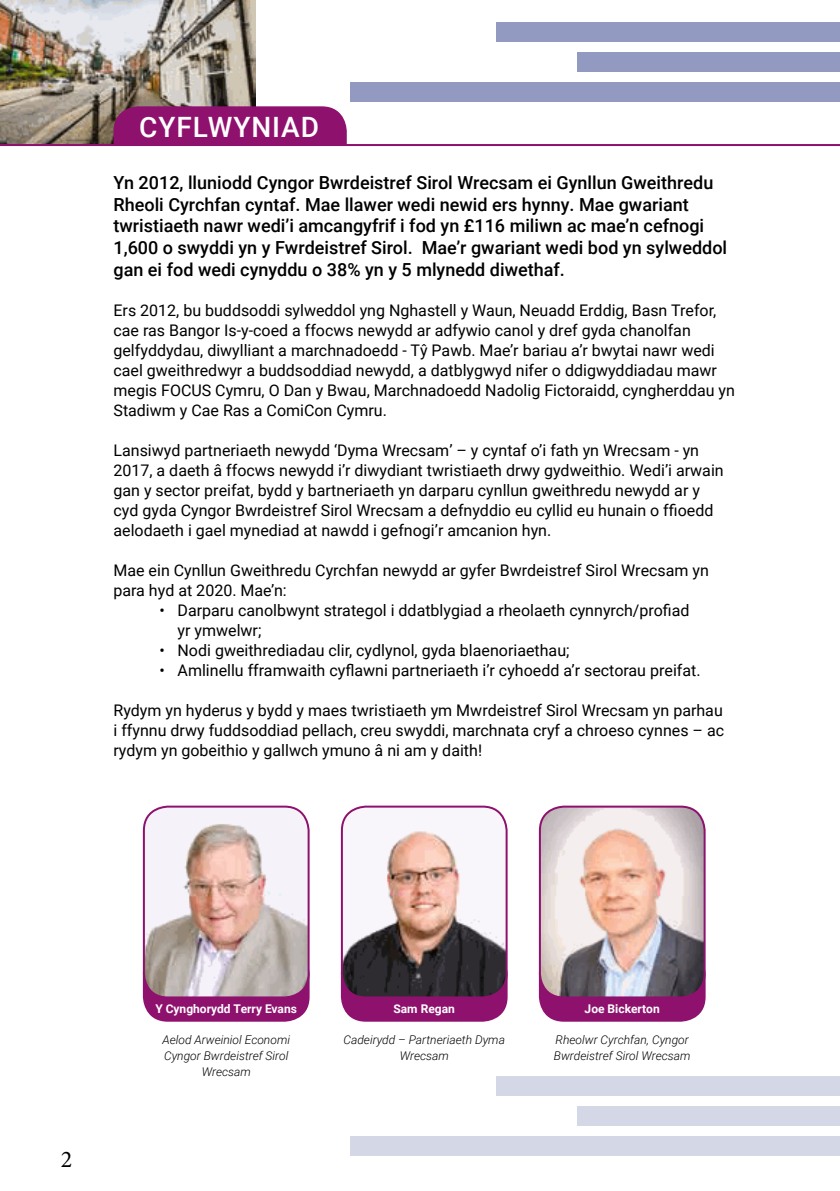
<style>
.page{position:relative;width:840px;height:1191px;background:#fff}
.page>*{position:absolute;margin:0;border:0;box-sizing:border-box;transform-origin:0 0}
.t1{font:500 28px "Roboto";letter-spacing:.035em;color:#fff}
.t2{font:24px "Minion Pro";color:#000}
.t3{font:500 18px/21.6px "Roboto";color:#000}
.t4{font:16px/20px "Roboto";color:#000}
.t5{font:italic 300 12px/16px "Roboto";color:#000;text-align:center}
.t6{font:700 12px "Roboto";color:#fff}
</style>
<div class="page">
<div style="left:496px;top:22px;width:343px;height:20px;background:#939ac1"></div>
<div style="left:350px;top:82px;width:489px;height:20px;background:#939ac1"></div>
<div style="left:577px;top:52px;width:262px;height:20px;background:#939ac1"></div>
<div style="left:144px;top:950px;width:164px;height:70px;background:#8f116e;border-radius:24px"></div>
<div style="left:143px;top:949px;width:166px;height:72px;border:2px solid #8f116e;border-radius:24px"></div>
<img style="left:144px;top:806px;width:164px;height:191px">
<div style="left:143px;top:805px;width:166px;height:193px;border:2px solid #8f116e;border-radius:24px"></div>
<div style="left:342px;top:950px;width:164px;height:70px;background:#8f116e;border-radius:24px"></div>
<div style="left:341px;top:949px;width:166px;height:72px;border:2px solid #8f116e;border-radius:24px"></div>
<div style="left:539px;top:950px;width:165px;height:70px;background:#8f116e;border-radius:24px"></div>
<div style="left:538px;top:949px;width:167px;height:72px;border:2px solid #8f116e;border-radius:24px"></div>
<img style="left:342px;top:806px;width:164px;height:191px">
<div style="left:341px;top:805px;width:166px;height:193px;border:2px solid #8f116e;border-radius:24px"></div>
<img style="left:539px;top:806px;width:165px;height:191px">
<div style="left:538px;top:805px;width:167px;height:193px;border:2px solid #8f116e;border-radius:24px"></div>
<img style="left:0;top:0;width:255px;height:144px">
<svg style="left:112px;top:105px;width:235px;height:39px;background:#901b71"></svg>
<hr style="left:0;top:144px;width:839px;height:2px;background:#8f116e">
<div style="left:496px;top:1076px;width:343px;height:20px;background:#d4d7e6"></div>
<div style="left:350px;top:1136px;width:489px;height:20px;background:#d4d7e6"></div>
<div style="left:577px;top:1106px;width:262px;height:20px;background:#d4d7e6"></div>
<h1 class="t1" style="left:139px;top:107px;width:181px">CYFLWYNIAD</h1>
<p class="t3" style="left:113px;top:171px;width:614px">Yn 2012, lluniodd Cyngor Bwrdeistref Sirol Wrecsam ei Gynllun Gweithredu Rheoli Cyrchfan cyntaf. Mae llawer wedi newid ers hynny. Mae gwariant twristiaeth nawr wedi’i amcangyfrif i fod yn £116 miliwn ac mae’n cefnogi 1,600 o swyddi yn y Fwrdeistref Sirol. Mae’r gwariant wedi bod yn sylweddol gan ei fod wedi cynyddu o 38% yn y 5 mlynedd diwethaf.</p>
<p class="t4" style="left:113px;top:299px;width:622px">Ers 2012, bu buddsoddi sylweddol yng Nghastell y Waun, Neuadd Erddig, Basn Trefor, cae ras Bangor Is-y-coed a ffocws newydd ar adfywio canol y dref gyda chanolfan gelfyddydau, diwylliant a marchnadoedd - Tŷ Pawb. Mae’r bariau a’r bwytai nawr wedi cael gweithredwyr a buddsoddiad newydd, a datblygwyd nifer o ddigwyddiadau mawr megis FOCUS Cymru, O Dan y Bwau, Marchnadoedd Nadolig Fictoraidd, cyngherddau yn Stadiwm y Cae Ras a ComiCon Cymru.</p>
<p class="t4" style="left:113px;top:439px;width:611px">Lansiwyd partneriaeth newydd ‘Dyma Wrecsam’ – y cyntaf o’i fath yn Wrecsam - yn 2017, a daeth â ffocws newydd i’r diwydiant twristiaeth drwy gydweithio. Wedi’i arwain gan y sector preifat, bydd y bartneriaeth yn darparu cynllun gweithredu newydd ar y cyd gyda Cyngor Bwrdeistref Sirol Wrecsam a defnyddio eu cyllid eu hunain o ffioedd aelodaeth i gael mynediad at nawdd i gefnogi’r amcanion hyn.</p>
<p class="t4" style="left:113px;top:559px;width:596px">Mae ein Cynllun Gweithredu Cyrchfan newydd ar gyfer Bwrdeistref Sirol Wrecsam yn para hyd at 2020. Mae’n:</p>
<p class="t4" style="left:177px;top:599px;width:513px;text-indent:-18px">• Darparu canolbwynt strategol i ddatblygiad a rheolaeth cynnyrch/profiad yr ymwelwr;</p>
<p class="t4" style="left:159px;top:639px;width:411px">• Nodi gweithrediadau clir, cydlynol, gyda blaenoriaethau;</p>
<p class="t4" style="left:159px;top:659px;width:542px">• Amlinellu fframwaith cyflawni partneriaeth i’r cyhoedd a’r sectorau preifat.</p>
<p class="t4" style="left:113px;top:699px;width:612px;text-align:justify">Rydym yn hyderus y bydd y maes twristiaeth ym Mwrdeistref Sirol Wrecsam yn parhau i ffynnu drwy fuddsoddiad pellach, creu swyddi, marchnata cryf a chroeso cynnes – ac rydym yn gobeithio y gallwch ymuno â ni am y daith!</p>
<h2 class="t2" style="left:61px;top:1143px;width:13px">2</h2>
<p class="t6" style="left:155px;top:1000px;width:143px">Y Cynghorydd Terry Evans</p>
<p class="t6" style="left:393px;top:1000px;width:63px">Sam Regan</p>
<p class="t6" style="left:584px;top:1000px;width:77px">Joe Bickerton</p>
<p class="t5" style="left:162px;top:1031px;width:129px">Aelod Arweiniol Economi<br>Cyngor Bwrdeistref Sirol<br>Wrecsam</p>
<p class="t5" style="left:343px;top:1031px;width:163px">Cadeirydd – Partneriaeth Dyma<br>Wrecsam</p>
<p class="t5" style="left:553px;top:1031px;width:138px;text-align:left">Rheolwr Cyrchfan, Cyngor<br>Bwrdeistref Sirol Wrecsam</p>
</div>
